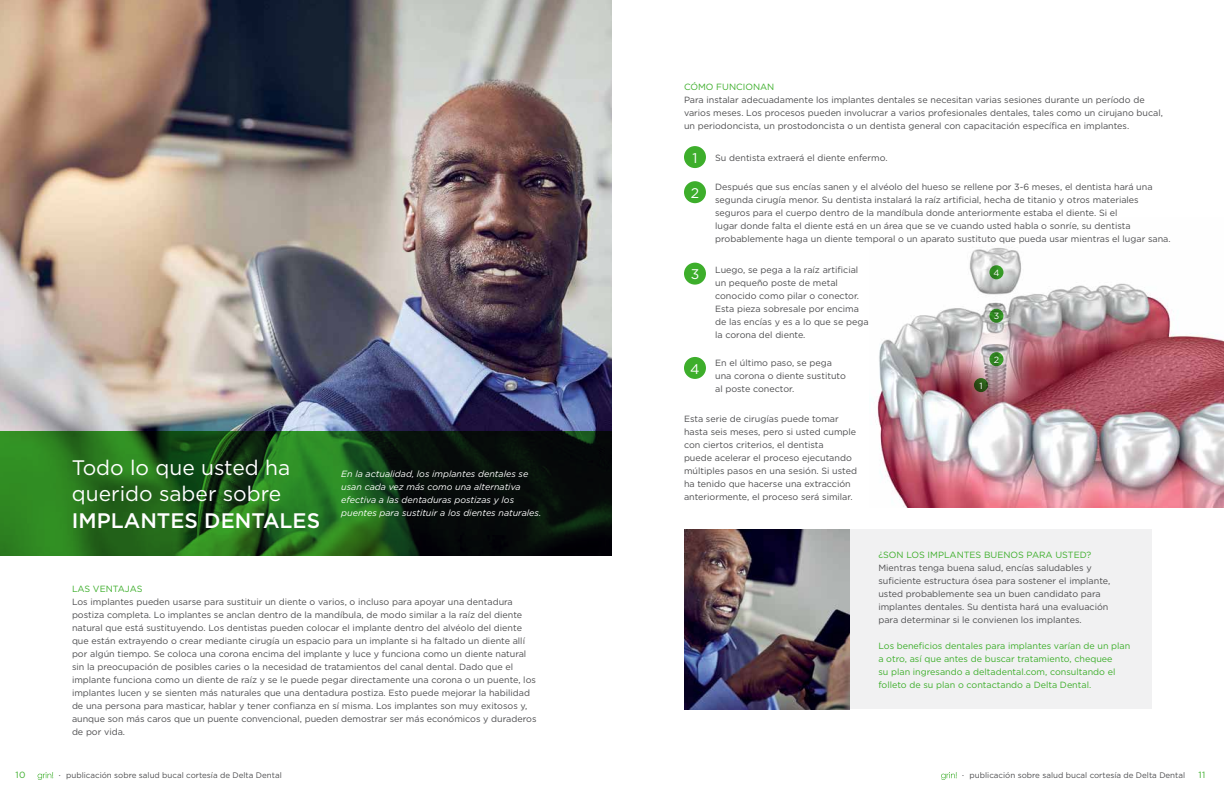
<style>
.page{position:relative;width:1224px;height:792px;background:#fff}
.page>*{position:absolute;margin:0;border:0;box-sizing:border-box;transform-origin:0 0}
.t1{font:21px/26.6px "Gotham";color:#fff}
.t2{font:500 21px "Gotham";color:#fff}
.t3{font:14px "Gotham";color:#fff}
.t4{font:9px/13px "Gotham";color:#4d4d4f}
.t5{font:9px/13px "Gotham";color:#3dae2b}
.t6{font:italic 9px/13px "Gotham";color:#fff}
.t7{font:9px "Gotham";color:#fff}
.t8{font:8px "Gotham";color:#4d4d4f}
.s1{font-size:4px}
</style>
<div class="page">
<svg style="left:38px;top:772px;width:16px;height:8px"></svg>
<svg style="left:941px;top:772px;width:16px;height:8px"></svg>
<img style="left:0;top:0;width:612px;height:431px">
<svg style="left:0;top:431px;width:612px;height:124px;background:#1a4d17"></svg>
<img style="left:877px;top:248px;width:347px;height:259px">
<div style="left:684px;top:530px;width:468px;height:179px;background:#f1f1f2"></div>
<div style="left:684px;top:146px;width:22px;height:22px;background:#3dae2b;border-radius:50%"></div>
<div style="left:684px;top:181px;width:22px;height:22px;background:#3dae2b;border-radius:50%"></div>
<div style="left:684px;top:263px;width:22px;height:22px;background:#3dae2b;border-radius:50%"></div>
<div style="left:684px;top:357px;width:22px;height:22px;background:#3dae2b;border-radius:50%"></div>
<svg style="left:974px;top:378px;width:14px;height:14px"></svg>
<svg style="left:989px;top:352px;width:14px;height:14px"></svg>
<svg style="left:989px;top:309px;width:14px;height:14px"></svg>
<svg style="left:989px;top:265px;width:14px;height:14px"></svg>
<img style="left:684px;top:530px;width:165px;height:179px">
<h1 class="t1" style="left:72px;top:454px;width:220px">Todo lo que usted ha querido saber sobre</h1>
<h1 class="t2" style="left:72px;top:507px;width:250px">IMPLANTES DENTALES</h1>
<p class="t6" style="left:341px;top:467px;width:201px">En la actualidad, los implantes dentales se usan cada vez más como una alternativa efectiva a las dentaduras postizas y los puentes para sustituir a los dientes naturales.</p>
<p class="t5" style="left:72px;top:582px;width:72px">LAS VENTAJAS</p>
<p class="t4" style="left:72px;top:595px;width:466px">Los implantes pueden usarse para sustituir un diente o varios, o incluso para apoyar una dentadura postiza completa. Lo implantes se anclan dentro de la mandíbula, de modo similar a la raíz del diente natural que está sustituyendo. Los dentistas pueden colocar el implante dentro del alvéolo del diente que están extrayendo o crear mediante cirugía un espacio para un implante si ha faltado un diente allí por algún tiempo. Se coloca una corona encima del implante y luce y funciona como un diente natural sin la preocupación de posibles caries o la necesidad de tratamientos del canal dental. Dado que el implante funciona como un diente de raíz y se le puede pegar directamente una corona o un puente, los implantes lucen y se sienten más naturales que una dentadura postiza. Esto puede mejorar la habilidad de una persona para masticar, hablar y tener confianza en sí misma. Los implantes son muy exitosos y, aunque son más caros que un puente convencional, pueden demostrar ser más económicos y duraderos de por vida.</p>
<p class="t5" style="left:684px;top:80px;width:92px">CÓMO FUNCIONAN</p>
<p class="t4" style="left:684px;top:93px;width:481px">Para instalar adecuadamente los implantes dentales se necesitan varias sesiones durante un período de varios meses. Los procesos pueden involucrar a varios profesionales dentales, tales como un cirujano bucal, un periodoncista, un prostodoncista o un dentista general con capacitación específica en implantes.</p>
<p class="t4" style="left:715px;top:151px;width:174px">Su dentista extraerá el diente enfermo.</p>
<p class="t4" style="left:715px;top:181px;width:457px">Después que sus encías sanen y el alvéolo del hueso se rellene por 3-6 meses, el dentista hará una segunda cirugía menor. Su dentista instalará la raíz artificial, hecha de titanio y otros materiales seguros para el cuerpo dentro de la mandíbula donde anteriormente estaba el diente. Si el<br>lugar donde falta el diente está en un área que se ve cuando usted habla o sonríe, su dentista probablemente haga un diente temporal o un aparato sustituto que pueda usar mientras el lugar sana.</p>
<p class="t4" style="left:715px;top:263px;width:155px">Luego, se pega a la raíz artificial un pequeño poste de metal conocido como pilar o conector.<br>Esta pieza sobresale por encima de las encías y es a lo que se pega la corona del diente.</p>
<p class="t4" style="left:715px;top:356px;width:132px">En el último paso, se pega una corona o diente sustituto al poste conector.</p>
<h2 class="t3" style="left:692px;top:149px;width:7px">1</h2>
<h2 class="t3" style="left:691px;top:184px;width:10px">2</h2>
<h2 class="t3" style="left:691px;top:265px;width:10px">3</h2>
<p class="t7" style="left:993px;top:267px;width:8px">4</p>
<p class="t7" style="left:994px;top:310px;width:7px">3</p>
<p class="t7" style="left:994px;top:354px;width:7px">2</p>
<h2 class="t3" style="left:690px;top:360px;width:11px">4</h2>
<p class="t7" style="left:979px;top:380px;width:5px">1</p>
<p class="t4" style="left:684px;top:412px;width:175px">Esta serie de cirugías puede tomar hasta seis meses, pero si usted cumple con ciertos criterios, el dentista<br>puede acelerar el proceso ejecutando múltiples pasos en una sesión. Si usted ha tenido que hacerse una extracción anteriormente, el proceso será similar.</p>
<p class="t5" style="left:878px;top:548px;width:215px">¿SON LOS IMPLANTES BUENOS PARA USTED?</p>
<p class="t4" style="left:878px;top:561px;width:233px">Mientras tenga buena salud, encías saludables y suficiente estructura ósea para sostener el implante, usted probablemente sea un buen candidato para implantes dentales. Su dentista hará una evaluación para determinar si le convienen los implantes.</p>
<p class="t5" style="left:878px;top:639px;width:253px">Los beneficios dentales para implantes varían de un plan a otro, así que antes de buscar tratamiento, chequee<br>su plan ingresando a deltadental.com, consultando el folleto de su plan o contactando a Delta Dental.</p>
<p class="t5" style="left:15px;top:768px;width:12px">10</p>
<p class="t8" style="left:59px;top:770px;width:224px"><span class="s1">•</span> publicación sobre salud bucal cortesía de Delta Dental</p>
<p class="t8" style="left:962px;top:770px;width:224px"><span class="s1">•</span> publicación sobre salud bucal cortesía de Delta Dental</p>
<p class="t5" style="left:1198px;top:768px;width:8px">11</p>
</div>
